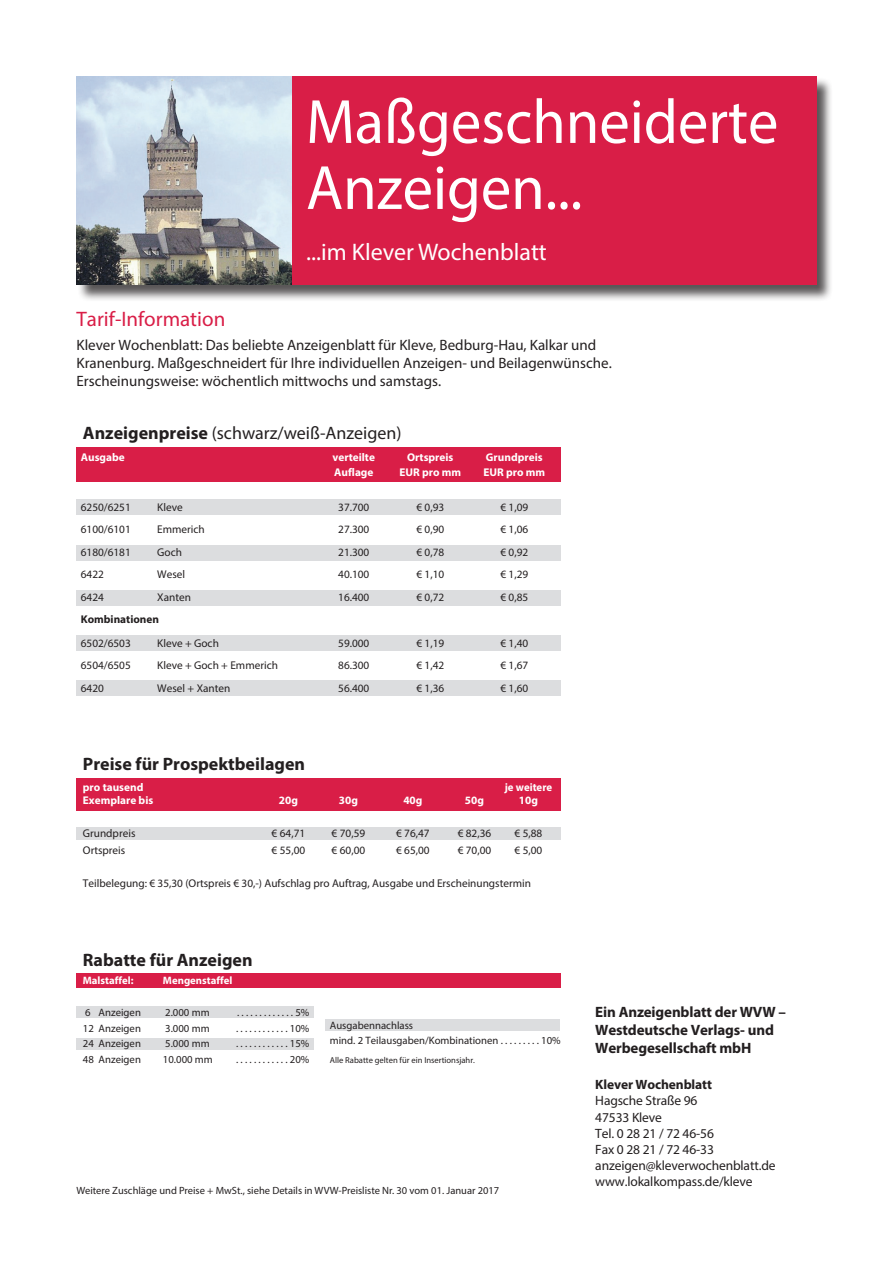
<style>
.page{position:relative;width:893px;height:1263px;background:#fff}
.page>*{position:absolute;margin:0;border:0;box-sizing:border-box;transform-origin:0 0}
.t1{font:63px/66px "Myriad Pro";color:#fff;scale:.96 1}
.t2{font:24px "Myriad Pro";color:#fff}
.t3{font:21px "Myriad Pro";color:#d91e47}
.t4{font:700 18px "Myriad Pro";color:#231f20}
.t5{font:18px "Myriad Pro";color:#231f20}
.t6{font:15px "Myriad Pro";color:#231f20}
.t7{font:700 15px/18px "Myriad Pro";letter-spacing:-.01em;color:#231f20}
.t8{font:13.5px "Myriad Pro";letter-spacing:-.01em;color:#231f20}
.t9{font:700 13.5px "Myriad Pro";letter-spacing:-.01em;color:#231f20}
.t10{font:11.25px "Myriad Pro";color:#231f20}
.t11{font:700 11.25px "Myriad Pro";color:#fff}
.t12{font:700 11.25px "Myriad Pro";color:#231f20}
.t13{font:700 11.25px "Myriad Pro";color:#fff;scale:.96 1}
.t14{font:10.65px "Myriad Pro";color:#231f20}
.t15{font:700 10.65px "Myriad Pro";color:#fff}
.t16{font:10.5px "Myriad Pro";color:#231f20}
.t17{font:8.55px "Myriad Pro";color:#231f20}
.s1{font-weight:700}
</style>
<div class="page">
<div style="left:77px;top:447px;width:484px;height:34px;background:#d91e47"></div>
<div style="left:77px;top:499px;width:484px;height:16px;background:#dcdddf"></div>
<div style="left:77px;top:545px;width:484px;height:16px;background:#dcdddf"></div>
<div style="left:77px;top:589px;width:484px;height:16px;background:#dcdddf"></div>
<div style="left:77px;top:635px;width:484px;height:16px;background:#dcdddf"></div>
<div style="left:77px;top:680px;width:484px;height:16px;background:#dcdddf"></div>
<div style="left:77px;top:77px;width:756px;height:224px;background:#231f20;opacity:.75"></div>
<div style="left:77px;top:77px;width:739px;height:208px;background:#d91e47"></div>
<img style="left:77px;top:77px;width:214px;height:208px">
<div style="left:77px;top:1006px;width:237px;height:12px;background:#dcdddf"></div>
<div style="left:77px;top:1038px;width:237px;height:12px;background:#dcdddf"></div>
<div style="left:77px;top:973px;width:484px;height:15px;background:#d91e47"></div>
<div style="left:325px;top:1019px;width:235px;height:12px;background:#dcdddf"></div>
<div style="left:77px;top:827px;width:484px;height:13px;background:#dcdddf"></div>
<div style="left:77px;top:778px;width:484px;height:33px;background:#d91e47"></div>
<p class="t1" style="left:306px;top:88px;width:493px">Maßgeschneiderte<br>Anzeigen...</p>
<p class="t2" style="left:306px;top:237px;width:242px">...im Klever Wochenblatt</p>
<p class="t3" style="left:77px;top:306px;width:150px">Tarif-Information</p>
<p class="t6" style="left:77px;top:336px;width:521px">Klever Wochenblatt: Das beliebte Anzeigenblatt für Kleve, Bedburg-Hau, Kalkar und</p>
<p class="t6" style="left:77px;top:354px;width:537px">Kranenburg. Maßgeschneidert für Ihre individuellen Anzeigen- und Beilagenwünsche.</p>
<p class="t6" style="left:77px;top:372px;width:366px">Erscheinungsweise: wöchentlich mittwochs und samstags.</p>
<p class="t5" style="left:83px;top:422px;width:320px"><span class="s1">Anzeigenpreise</span> (schwarz/weiß-Anzeigen)</p>
<p class="t11" style="left:81px;top:450px;width:46px">Ausgabe</p>
<p class="t11" style="left:333px;top:450px;width:44px">verteilte</p>
<p class="t11" style="left:407px;top:450px;width:48px">Ortspreis</p>
<p class="t11" style="left:486px;top:450px;width:58px">Grundpreis</p>
<p class="t11" style="left:334px;top:465px;width:41px">Auflage</p>
<p class="t11" style="left:399px;top:465px;width:63px">EUR pro mm</p>
<p class="t11" style="left:483px;top:465px;width:63px">EUR pro mm</p>
<p class="t10" style="left:81px;top:500px;width:52px">6250/6251</p>
<p class="t10" style="left:157px;top:500px;width:27px">Kleve</p>
<p class="t10" style="left:338px;top:500px;width:33px">37.700</p>
<p class="t10" style="left:416px;top:500px;width:29px">€ 0,93</p>
<p class="t10" style="left:500px;top:500px;width:29px">€ 1,09</p>
<p class="t10" style="left:81px;top:523px;width:52px">6100/6101</p>
<p class="t10" style="left:157px;top:523px;width:49px">Emmerich</p>
<p class="t10" style="left:338px;top:523px;width:33px">27.300</p>
<p class="t10" style="left:416px;top:523px;width:29px">€ 0,90</p>
<p class="t10" style="left:500px;top:523px;width:29px">€ 1,06</p>
<p class="t10" style="left:81px;top:545px;width:52px">6180/6181</p>
<p class="t10" style="left:157px;top:545px;width:26px">Goch</p>
<p class="t10" style="left:338px;top:545px;width:33px">21.300</p>
<p class="t10" style="left:416px;top:545px;width:29px">€ 0,78</p>
<p class="t10" style="left:500px;top:545px;width:29px">€ 0,92</p>
<p class="t10" style="left:81px;top:568px;width:25px">6422</p>
<p class="t10" style="left:157px;top:568px;width:29px">Wesel</p>
<p class="t10" style="left:338px;top:568px;width:33px">40.100</p>
<p class="t10" style="left:416px;top:568px;width:29px">€ 1,10</p>
<p class="t10" style="left:500px;top:568px;width:29px">€ 1,29</p>
<p class="t10" style="left:81px;top:590px;width:25px">6424</p>
<p class="t10" style="left:157px;top:590px;width:35px">Xanten</p>
<p class="t10" style="left:338px;top:590px;width:33px">16.400</p>
<p class="t10" style="left:416px;top:590px;width:29px">€ 0,72</p>
<p class="t10" style="left:500px;top:590px;width:29px">€ 0,85</p>
<p class="t12" style="left:81px;top:612px;width:80px">Kombinationen</p>
<p class="t10" style="left:81px;top:636px;width:52px">6502/6503</p>
<p class="t10" style="left:157px;top:636px;width:63px">Kleve + Goch</p>
<p class="t10" style="left:338px;top:636px;width:33px">59.000</p>
<p class="t10" style="left:416px;top:636px;width:29px">€ 1,19</p>
<p class="t10" style="left:500px;top:636px;width:29px">€ 1,40</p>
<p class="t10" style="left:81px;top:658px;width:52px">6504/6505</p>
<p class="t10" style="left:157px;top:658px;width:122px">Kleve + Goch + Emmerich</p>
<p class="t10" style="left:338px;top:658px;width:33px">86.300</p>
<p class="t10" style="left:416px;top:658px;width:29px">€ 1,42</p>
<p class="t10" style="left:500px;top:658px;width:29px">€ 1,67</p>
<p class="t10" style="left:81px;top:681px;width:25px">6420</p>
<p class="t10" style="left:157px;top:681px;width:75px">Wesel + Xanten</p>
<p class="t10" style="left:338px;top:681px;width:33px">56.400</p>
<p class="t10" style="left:416px;top:681px;width:29px">€ 1,36</p>
<p class="t10" style="left:500px;top:681px;width:29px">€ 1,60</p>
<p class="t4" style="left:83px;top:752px;width:224px">Preise für Prospektbeilagen</p>
<p class="t11" style="left:83px;top:779px;width:62px">pro tausend</p>
<p class="t13" style="left:505px;top:779px;width:51px">je weitere</p>
<p class="t11" style="left:83px;top:793px;width:72px">Exemplare bis</p>
<p class="t11" style="left:279px;top:793px;width:21px">20g</p>
<p class="t11" style="left:339px;top:793px;width:21px">30g</p>
<p class="t11" style="left:403px;top:793px;width:21px">40g</p>
<p class="t11" style="left:465px;top:793px;width:21px">50g</p>
<p class="t11" style="left:519px;top:793px;width:21px">10g</p>
<p class="t10" style="left:83px;top:826px;width:54px">Grundpreis</p>
<p class="t10" style="left:272px;top:826px;width:35px">€ 64,71</p>
<p class="t10" style="left:332px;top:826px;width:35px">€ 70,59</p>
<p class="t10" style="left:396px;top:826px;width:35px">€ 76,47</p>
<p class="t10" style="left:458px;top:826px;width:35px">€ 82,36</p>
<p class="t10" style="left:515px;top:826px;width:29px">€ 5,88</p>
<p class="t10" style="left:83px;top:843px;width:44px">Ortspreis</p>
<p class="t10" style="left:272px;top:843px;width:35px">€ 55,00</p>
<p class="t10" style="left:332px;top:843px;width:35px">€ 60,00</p>
<p class="t10" style="left:396px;top:843px;width:35px">€ 65,00</p>
<p class="t10" style="left:458px;top:843px;width:35px">€ 70,00</p>
<p class="t10" style="left:515px;top:843px;width:29px">€ 5,00</p>
<p class="t10" style="left:83px;top:876px;width:450px">Teilbelegung: € 35,30 (Ortspreis € 30,-) Aufschlag pro Auftrag, Ausgabe und Erscheinungstermin</p>
<p class="t4" style="left:83px;top:948px;width:171px">Rabatte für Anzeigen</p>
<p class="t15" style="left:83px;top:974px;width:52px">Malstaffel:</p>
<p class="t15" style="left:163px;top:974px;width:71px">Mengenstaffel</p>
<p class="t14" style="left:85px;top:1006px;width:57px">6 Anzeigen</p>
<p class="t14" style="left:165px;top:1006px;width:46px">2.000 mm</p>
<p class="t14" style="left:237px;top:1006px;width:74px">. . . . . . . . . . . . . 5%</p>
<p class="t14" style="left:83px;top:1021px;width:60px">12 Anzeigen</p>
<p class="t14" style="left:165px;top:1021px;width:46px">3.000 mm</p>
<p class="t14" style="left:236px;top:1021px;width:75px">. . . . . . . . . . . . 10%</p>
<p class="t14" style="left:83px;top:1037px;width:60px">24 Anzeigen</p>
<p class="t14" style="left:165px;top:1037px;width:46px">5.000 mm</p>
<p class="t14" style="left:236px;top:1037px;width:75px">. . . . . . . . . . . . 15%</p>
<p class="t14" style="left:83px;top:1053px;width:60px">48 Anzeigen</p>
<p class="t14" style="left:163px;top:1053px;width:51px">10.000 mm</p>
<p class="t14" style="left:236px;top:1053px;width:75px">. . . . . . . . . . . . 20%</p>
<p class="t14" style="left:330px;top:1018px;width:85px">Ausgabennachlass</p>
<p class="t14" style="left:330px;top:1034px;width:232px">mind. 2 Teilausgaben/Kombinationen . . . . . . . . . 10%</p>
<p class="t17" style="left:330px;top:1055px;width:147px">Alle Rabatte gelten für ein Insertionsjahr.</p>
<p class="t16" style="left:77px;top:1184px;width:424px">Weitere Zuschläge und Preise + MwSt., siehe Details in WVW-Preisliste Nr. 30 vom 01. Januar 2017</p>
<p class="t7" style="left:595px;top:1002px;width:192px">Ein Anzeigenblatt der WVW –<br>Westdeutsche Verlags- und<br>Werbegesellschaft mbH</p>
<p class="t9" style="left:595px;top:1076px;width:118px">Klever Wochenblatt</p>
<p class="t8" style="left:595px;top:1092px;width:104px">Hagsche Straße 96</p>
<p class="t8" style="left:595px;top:1109px;width:68px">47533 Kleve</p>
<p class="t8" style="left:595px;top:1125px;width:120px">Tel. 0 28 21 / 72 46-56</p>
<p class="t8" style="left:595px;top:1141px;width:120px">Fax 0 28 21 / 72 46-33</p>
<p class="t8" style="left:595px;top:1157px;width:182px">anzeigen@kleverwochenblatt.de</p>
<p class="t8" style="left:595px;top:1173px;width:159px">www.lokalkompass.de/kleve</p>
</div>
